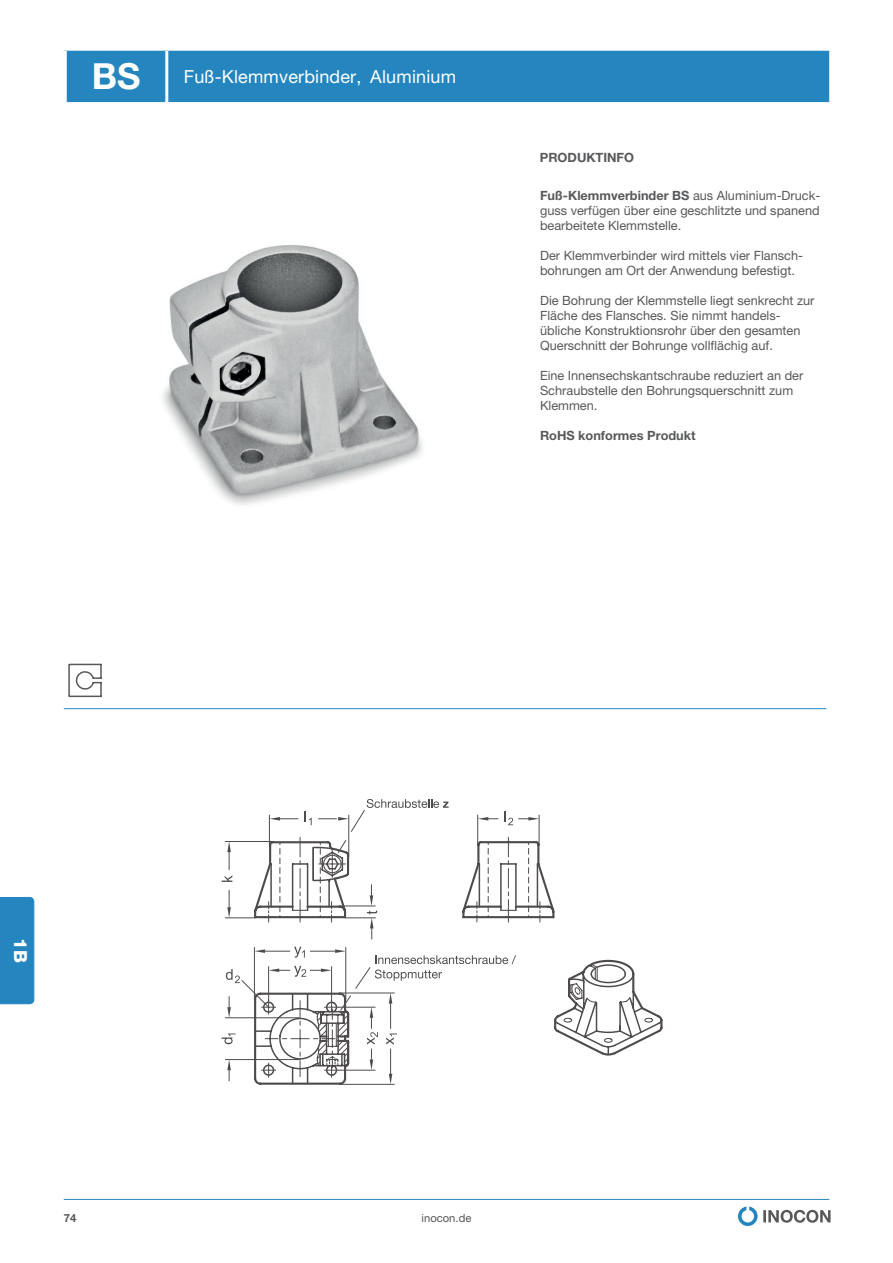
<style>
.page{position:relative;width:893px;height:1263px;background:#fff}
.page>*{position:absolute;margin:0;border:0;box-sizing:border-box;transform-origin:0 0}
.Produktkürzel{font:700 36px "Helvetica Neue LT Pro";color:#fff}
.Produktname{font:18px "Helvetica Neue LT Pro";letter-spacing:.01em;color:#fff}
.t1{font:800 18px "Helvetica Neue LT Pro";color:#fff}
.Produktinfo_Grundtex{font:12.75px/15px "Helvetica Neue LT Pro";color:#57585a}
.Produktinfo_Grundtex-2{font:700 12.75px "Helvetica Neue LT Pro";color:#57585a}
.Produktinfo_Head{font:700 12.75px "Helvetica Neue LT Pro";color:#57585a}
.t2{font:11.25px "Helvetica Neue LT Pro";color:#57585a}
.t3{font:700 11.25px "Helvetica Neue LT Pro";color:#57585a}
.s1{font-weight:700}
</style>
<div class="page">
<svg style="left:738px;top:1206px;width:93px;height:20px"></svg>
<hr style="left:64px;top:1199px;width:765px;height:1px;background:#2586bf">
<div style="left:0;top:897px;width:34px;height:107px;background:#2586bf"></div>
<div style="left:67px;top:51px;width:762px;height:51px;background:#2586bf"></div>
<hr style="left:165px;top:51px;width:3px;height:51px;background:#fff">
<hr style="left:64px;top:708px;width:762px;height:1px;background:#2586bf">
<img style="left:162px;top:245px;width:261px;height:260px">
<svg style="left:268px;top:810px;width:272px;height:36px"></svg>
<svg style="left:292px;top:846px;width:327px;height:184px"></svg>
<hr style="left:339px;top:1084px;width:55px;height:1px;background:#231f20">
<hr style="left:345px;top:917px;width:30px;height:1px;background:#231f20">
<hr style="left:339px;top:905px;width:36px;height:1px;background:#231f20">
<svg style="left:367px;top:885px;width:10px;height:54px"></svg>
<hr style="left:225px;top:917px;width:30px;height:1px;background:#231f20">
<svg style="left:227px;top:890px;width:4px;height:28px"></svg>
<hr style="left:225px;top:841px;width:49px;height:1px;background:#231f20">
<svg style="left:222px;top:841px;width:10px;height:41px"></svg>
<svg style="left:304px;top:811px;width:8px;height:14px"></svg>
<svg style="left:270px;top:817px;width:28px;height:3px"></svg>
<hr style="left:269px;top:815px;width:1px;height:30px;background:#231f20">
<hr style="left:348px;top:815px;width:1px;height:42px;background:#231f20">
<svg style="left:319px;top:817px;width:30px;height:3px"></svg>
<svg style="left:504px;top:811px;width:9px;height:14px"></svg>
<svg style="left:478px;top:817px;width:20px;height:3px"></svg>
<hr style="left:477px;top:815px;width:1px;height:30px;background:#231f20">
<hr style="left:539px;top:815px;width:1px;height:30px;background:#231f20">
<svg style="left:519px;top:817px;width:20px;height:3px"></svg>
<svg style="left:255px;top:842px;width:93px;height:75px"></svg>
<svg style="left:555px;top:961px;width:106px;height:94px"></svg>
<svg style="left:367px;top:799px;width:82px;height:9px"></svg>
<svg style="left:222px;top:947px;width:294px;height:137px"></svg>
<svg style="left:68px;top:663px;width:34px;height:35px"></svg>
<p class="Produktkürzel" style="left:92px;top:54px;width:50px">BS</p>
<p class="Produktname" style="left:184px;top:66px;width:274px">Fuß-Klemmverbinder, Aluminium</p>
<p class="Produktinfo_Head" style="left:540px;top:150px;width:96px">PRODUKTINFO</p>
<p class="Produktinfo_Grundtex" style="left:540px;top:188px;width:282px"><span class="s1">Fuß-Klemmverbinder BS</span> aus Aluminium-Druck&shy;guss verfügen über eine geschlitzte und spanend</p>
<p class="Produktinfo_Grundtex" style="left:540px;top:218px;width:143px">bearbeitete Klemmstelle.</p>
<p class="Produktinfo_Grundtex" style="left:540px;top:248px;width:265px">Der Klemmverbinder wird mittels vier Flansch&shy;bohrungen am Ort der Anwendung befestigt.</p>
<p class="Produktinfo_Grundtex" style="left:540px;top:293px;width:276px">Die Bohrung der Klemmstelle liegt senkrecht zur Fläche des Flansches. Sie nimmt handels&shy;übliche Konstruktionsrohr über den gesamten Querschnitt der Bohrunge vollflächig auf.</p>
<p class="Produktinfo_Grundtex" style="left:540px;top:368px;width:265px">Eine Innensechskantschraube reduziert an der<br>Schraubstelle den Bohrungsquerschnitt zum<br>Klemmen.</p>
<p class="Produktinfo_Grundtex-2" style="left:540px;top:428px;width:157px">RoHS konformes Produkt</p>
<h2 class="t1" style="left:31px;top:938px;width:26px;rotate:90deg">1B</h2>
<p class="t3" style="left:64px;top:1211px;width:14px">74</p>
<p class="t2" style="left:422px;top:1211px;width:51px">inocon.de</p>
</div>
